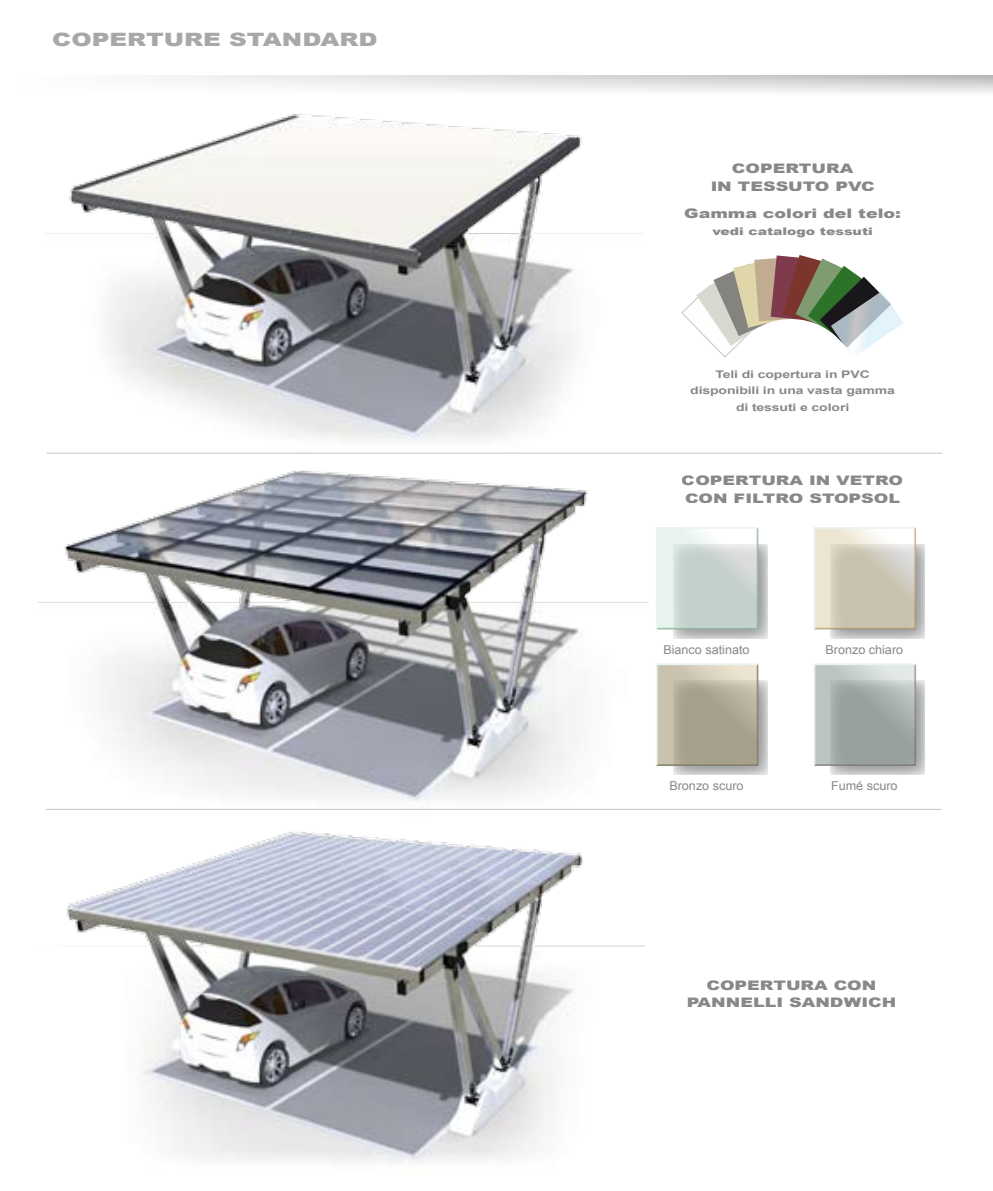
<style>
.page{position:relative;width:993px;height:1191px;background:#fff}
.page>*{position:absolute;margin:0;border:0;box-sizing:border-box;transform-origin:0 0}
.t1{font:900 18.38px "Arial";color:#a7a8aa;scale:1.33 1}
.t2{font:900 13.12px/17.5px "Arial";color:#878889;text-align:center;scale:1.33 1}
.t3{font:12.25px "Arial";color:#878889}
.t4{font:700 10.5px/16.8px "Arial";letter-spacing:-.01em;color:#878889;text-align:center;scale:1.33 1}
.t5{font:900 10.5px "Arial";color:#878889;scale:1.33 1}
</style>
<div class="page">
<img style="left:45px;top:75px;width:597px;height:378px">
<img style="left:39px;top:470px;width:609px;height:322px">
<svg style="left:45px;top:76px;width:947px;height:19px"></svg>
<svg style="left:681px;top:255px;width:222px;height:103px"></svg>
<img style="left:66px;top:792px;width:578px;height:370px">
<hr style="left:47px;top:453px;width:894px;height:1px;background:#c5c6c8">
<hr style="left:46px;top:809px;width:895px;height:1px;background:#c5c6c8">
<svg style="left:673px;top:544px;width:94px;height:94px"></svg>
<svg style="left:656px;top:527px;width:103px;height:103px;background:#d2ddd8"></svg>
<svg style="left:830px;top:544px;width:94px;height:94px"></svg>
<svg style="left:814px;top:527px;width:102px;height:103px;background:#d6d1c1"></svg>
<svg style="left:673px;top:680px;width:94px;height:95px"></svg>
<svg style="left:656px;top:663px;width:103px;height:104px;background:#b6b29f"></svg>
<svg style="left:830px;top:680px;width:94px;height:95px"></svg>
<svg style="left:814px;top:663px;width:102px;height:104px;background:#acb4b0"></svg>
<p class="t1" style="left:52px;top:26px;width:246px">COPERTURE STANDARD</p>
<p class="t2" style="left:710px;top:159px;width:125px">COPERTURA<br>IN TESSUTO PVC</p>
<p class="t2" style="left:684px;top:204px;width:165px">Gamma colori del telo:</p>
<p class="t5" style="left:712px;top:224px;width:122px">vedi catalogo tessuti</p>
<p class="t4" style="left:690px;top:366px;width:155px">Teli di copertura in PVC disponibili in una vasta gamma di tessuti e colori</p>
<p class="t2" style="left:681px;top:471px;width:168px;text-align:left">COPERTURA IN VETRO<br>CON FILTRO STOPSOL</p>
<p class="t3" style="left:663px;top:642px;width:88px">Bianco satinato</p>
<p class="t3" style="left:825px;top:642px;width:79px">Bronzo chiaro</p>
<p class="t3" style="left:669px;top:777px;width:76px">Bronzo scuro</p>
<p class="t3" style="left:830px;top:777px;width:68px">Fumé scuro</p>
<p class="t2" style="left:686px;top:976px;width:159px">COPERTURA CON<br>PANNELLI SANDWICH</p>
</div>
